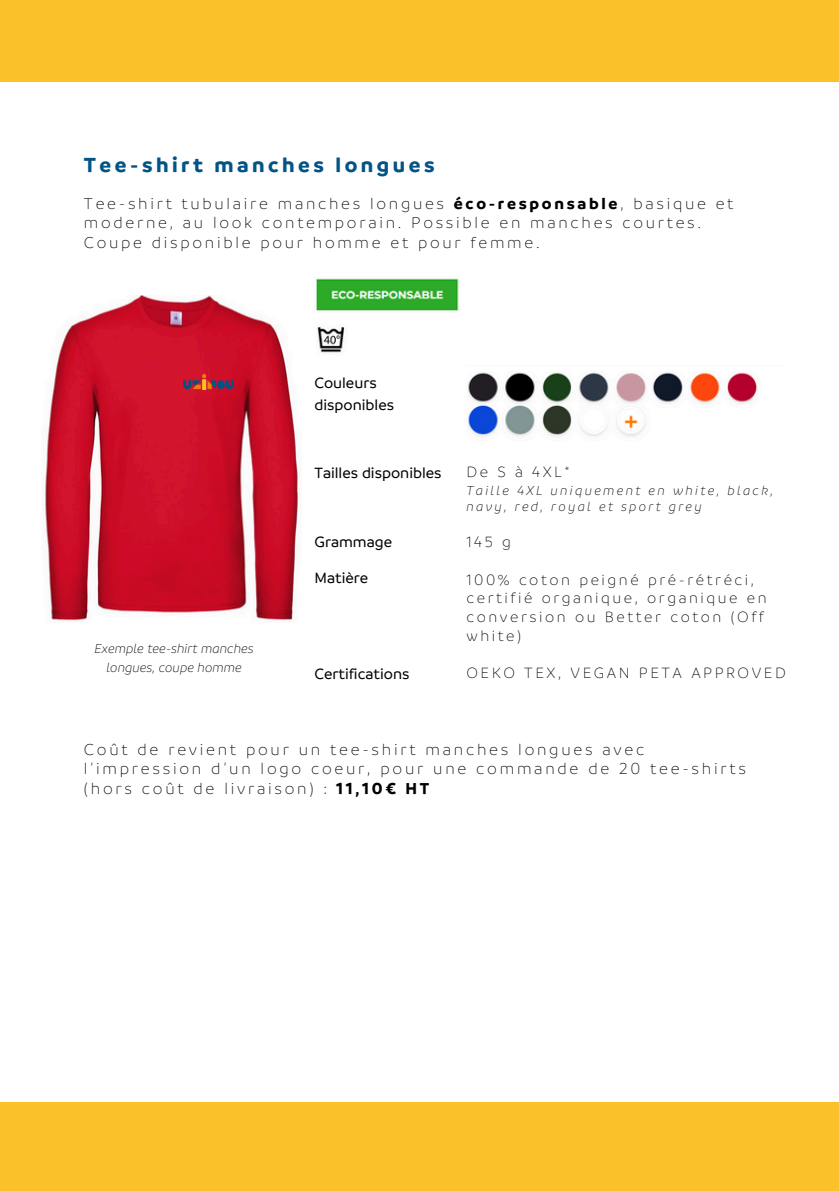
<style>
.page{position:relative;width:839px;height:1191px;background:#fff}
.page>*{position:absolute;margin:0;border:0;box-sizing:border-box;transform-origin:0 0}
.t1{font:700 22px "Branding";letter-spacing:.16em;color:#025486}
.t2{font:300 17px/19.8px "Branding";letter-spacing:.16em;color:#000}
.t3{font:300 16px/18.6px "Branding";letter-spacing:.16em;color:#000}
.t4{font:500 16px/21.6px "Branding";color:#000}
.t5{font:italic 300 14px/16.4px "Branding";letter-spacing:.16em;color:#000}
.t6{font:italic 300 14px/18.6px "Branding";color:#000;text-align:center}
.s1{font-weight:700}
</style>
<div class="page">
<img style="left:45px;top:295px;width:254px;height:327px">
<img style="left:183px;top:374px;width:50px;height:15px">
<img style="left:468px;top:372px;width:289px;height:65px">
<div style="left:0;top:0;width:838px;height:82px;background:#fbc128"></div>
<div style="left:0;top:1103px;width:838px;height:88px;background:#fbc128"></div>
<img style="left:317px;top:327px;width:28px;height:26px">
<img style="left:316px;top:278px;width:143px;height:33px">
<p class="t1" style="left:84px;top:150px;width:352px">Tee-shirt manches longues</p>
<h1 class="t2" style="left:84px;top:192px;width:651px">Tee-shirt tubulaire manches longues <span class="s1">éco-responsable</span>, basique et moderne, au look contemporain. Possible en manches courtes.<br>Coupe disponible pour homme et pour femme.</h1>
<h4 class="t6" style="left:95px;top:638px;width:161px">Exemple tee-shirt manches longues, coupe homme</h4>
<h3 class="t4" style="left:314px;top:371px;width:81px">Couleurs disponibles</h3>
<p class="t4" style="left:314px;top:462px;width:129px">Tailles disponibles</p>
<p class="t4" style="left:314px;top:530px;width:79px">Grammage</p>
<p class="t4" style="left:314px;top:566px;width:55px">Matière</p>
<p class="t4" style="left:314px;top:662px;width:96px">Certifications</p>
<p class="t3" style="left:466px;top:462px;width:105px">De S à 4XL*</p>
<h3 class="t5" style="left:466px;top:482px;width:308px">Taille 4XL uniquement en white, black, navy, red, royal et sport grey</h3>
<p class="t3" style="left:466px;top:532px;width:46px">145 g</p>
<h3 class="t3" style="left:466px;top:570px;width:302px">100% coton peigné pré-rétréci, certifié organique, organique en conversion ou Better coton (Off white)</h3>
<h3 class="t3" style="left:466px;top:663px;width:321px">OEKO TEX, VEGAN PETA APPROVED</h3>
<h3 class="t2" style="left:84px;top:738px;width:663px">Coût de revient pour un tee-shirt manches longues avec l’impression d’un logo coeur, pour une commande de 20 tee-shirts (hors coût de livraison) : <span class="s1">11,10€ HT</span></h3>
</div>
